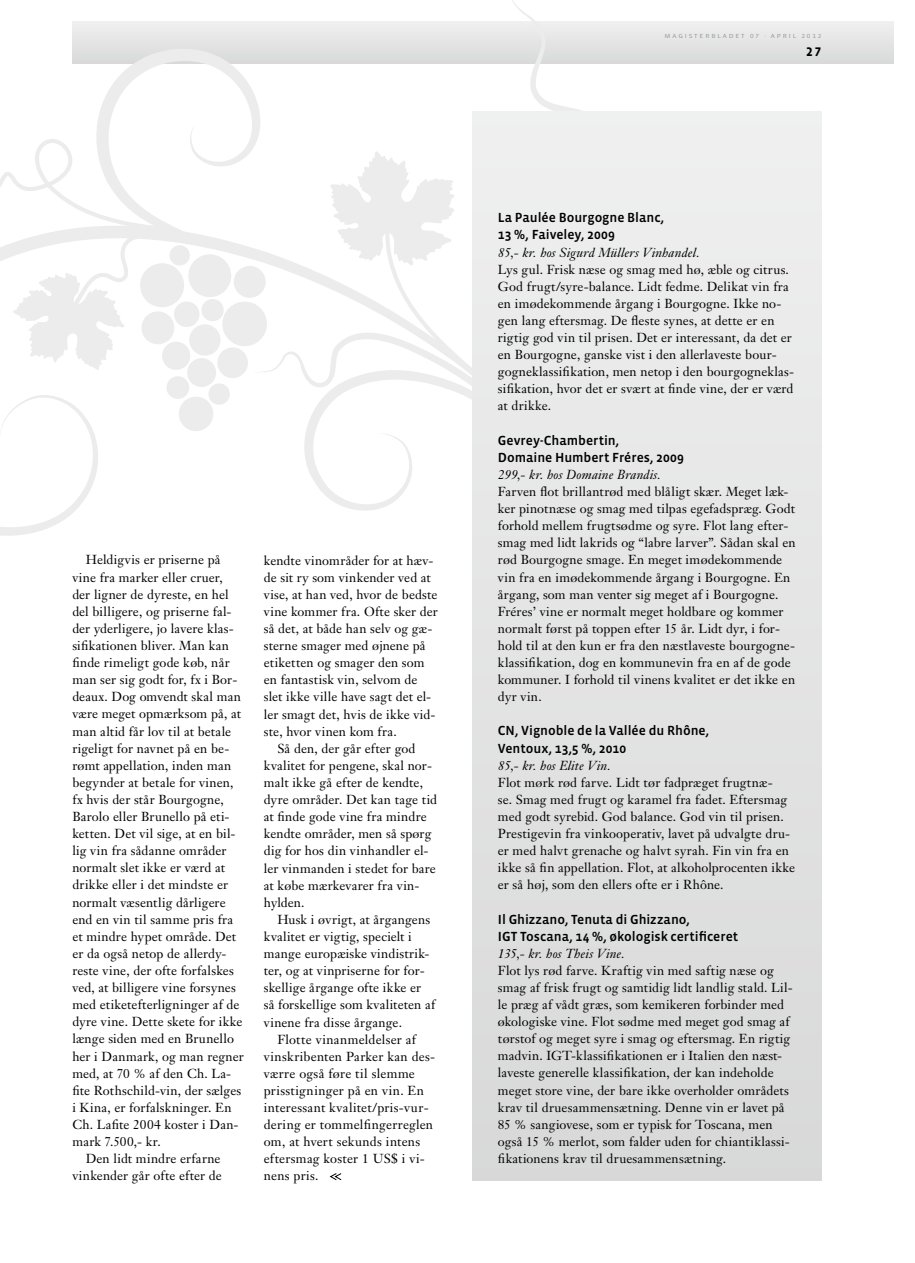
<style>
.page{position:relative;width:915px;height:1263px;background:#fff}
.page>*{position:absolute;margin:0;border:0;box-sizing:border-box;transform-origin:0 0}
.t1{font:500 13.5px/17.1px "Vista Sans OT";letter-spacing:-.005em;color:#000}
.t2{font:12.9px/17.1px "Janson Text";letter-spacing:.01em;color:#000}
.t3{font:italic 12.9px "Janson Text";letter-spacing:.01em;color:#000}
.t4{font:700 12.75px "Vista Sans OT";color:#000}
.t5{font:6px "Vista Sans OT";letter-spacing:.25em;color:#979898;scale:1.2 1}
</style>
<div class="page">
<div style="left:72px;top:21px;width:821px;height:43px;background:#e4e4e4"></div>
<svg style="left:0;top:0;width:666px;height:536px"></svg>
<div style="left:472px;top:112px;width:349px;height:1068px;background:#e4e4e4"></div>
<svg style="left:329px;top:1173px;width:13px;height:7px"></svg>
<p class="t5" style="left:664px;top:33px;width:132px">MAGISTERBLADET 07 · APRIL 2012</p>
<p class="t4" style="left:805px;top:47px;width:17px">27</p>
<p class="t2" style="left:86px;top:553px;width:136px">Heldigvis er priserne på</p>
<p class="t2" style="left:72px;top:570px;width:152px">vine fra marker eller cruer,</p>
<p class="t2" style="left:72px;top:587px;width:158px">der ligner de dyreste, en hel</p>
<p class="t2" style="left:72px;top:604px;width:161px">del billigere, og priserne fal-</p>
<p class="t2" style="left:72px;top:621px;width:163px">der yderligere, jo lavere klas-</p>
<p class="t2" style="left:72px;top:638px;width:158px">sifikationen bliver. Man kan</p>
<p class="t2" style="left:72px;top:655px;width:159px">finde rimeligt gode køb, når</p>
<p class="t2" style="left:72px;top:672px;width:166px">man ser sig godt for, fx i Bor-</p>
<p class="t2" style="left:72px;top:689px;width:170px">deaux. Dog omvendt skal man</p>
<p class="t2" style="left:72px;top:707px;width:170px">være meget opmærksom på, at</p>
<p class="t2" style="left:72px;top:724px;width:160px">man altid får lov til at betale</p>
<p class="t2" style="left:72px;top:741px;width:158px">rigeligt for navnet på en be-</p>
<p class="t2" style="left:72px;top:758px;width:160px">rømt appellation, inden man</p>
<p class="t2" style="left:72px;top:775px;width:162px">begynder at betale for vinen,</p>
<p class="t2" style="left:72px;top:792px;width:153px">fx hvis der står Bourgogne,</p>
<p class="t2" style="left:72px;top:809px;width:159px">Barolo eller Brunello på eti-</p>
<p class="t2" style="left:72px;top:826px;width:165px">ketten. Det vil sige, at en bil-</p>
<p class="t2" style="left:72px;top:843px;width:155px">lig vin fra sådanne områder</p>
<p class="t2" style="left:72px;top:860px;width:154px">normalt slet ikke er værd at</p>
<p class="t2" style="left:72px;top:878px;width:157px">drikke eller i det mindste er</p>
<p class="t2" style="left:72px;top:895px;width:155px">normalt væsentlig dårligere</p>
<p class="t2" style="left:72px;top:912px;width:162px">end en vin til samme pris fra</p>
<p class="t2" style="left:72px;top:929px;width:165px">et mindre hypet område. Det</p>
<p class="t2" style="left:72px;top:946px;width:156px">er da også netop de allerdy-</p>
<p class="t2" style="left:72px;top:963px;width:163px">reste vine, der ofte forfalskes</p>
<p class="t2" style="left:72px;top:980px;width:165px">ved, at billigere vine forsynes</p>
<p class="t2" style="left:72px;top:997px;width:169px">med etiketefterligninger af de</p>
<p class="t2" style="left:72px;top:1014px;width:171px">dyre vine. Dette skete for ikke</p>
<p class="t2" style="left:72px;top:1032px;width:163px">længe siden med en Brunello</p>
<p class="t2" style="left:72px;top:1049px;width:173px">her i Danmark, og man regner</p>
<p class="t2" style="left:72px;top:1066px;width:160px">med, at 70 % af den Ch. La-</p>
<p class="t2" style="left:72px;top:1083px;width:170px">fite Rothschild-vin, der sælges</p>
<p class="t2" style="left:72px;top:1100px;width:161px">i Kina, er forfalskninger. En</p>
<p class="t2" style="left:72px;top:1117px;width:168px">Ch. Lafite 2004 koster i Dan-</p>
<p class="t2" style="left:72px;top:1134px;width:90px">mark 7.500,- kr.</p>
<p class="t2" style="left:86px;top:1151px;width:136px">Den lidt mindre erfarne</p>
<p class="t2" style="left:72px;top:1168px;width:151px">vinkender går ofte efter de</p>
<p class="t2" style="left:264px;top:553px;width:171px">kendte vinområder for at hæv-</p>
<p class="t2" style="left:264px;top:570px;width:168px">de sit ry som vinkender ved at</p>
<p class="t2" style="left:264px;top:587px;width:175px">vise, at han ved, hvor de bedste</p>
<p class="t2" style="left:264px;top:604px;width:175px">vine kommer fra. Ofte sker der</p>
<p class="t2" style="left:264px;top:621px;width:170px">så det, at både han selv og gæ-</p>
<p class="t2" style="left:264px;top:638px;width:163px">sterne smager med øjnene på</p>
<p class="t2" style="left:264px;top:655px;width:162px">etiketten og smager den som</p>
<p class="t2" style="left:264px;top:673px;width:155px">en fantastisk vin, selvom de</p>
<p class="t2" style="left:264px;top:690px;width:169px">slet ikke ville have sagt det el-</p>
<p class="t2" style="left:264px;top:707px;width:173px">ler smagt det, hvis de ikke vid-</p>
<p class="t2" style="left:264px;top:724px;width:134px">ste, hvor vinen kom fra.</p>
<p class="t2" style="left:277px;top:741px;width:140px">Så den, der går efter god</p>
<p class="t2" style="left:264px;top:758px;width:170px">kvalitet for pengene, skal nor-</p>
<p class="t2" style="left:264px;top:775px;width:161px">malt ikke gå efter de kendte,</p>
<p class="t2" style="left:264px;top:792px;width:175px">dyre områder. Det kan tage tid</p>
<p class="t2" style="left:264px;top:809px;width:164px">at finde gode vine fra mindre</p>
<p class="t2" style="left:264px;top:826px;width:169px">kendte områder, men så spørg</p>
<p class="t2" style="left:264px;top:844px;width:166px">dig for hos din vinhandler el-</p>
<p class="t2" style="left:264px;top:861px;width:173px">ler vinmanden i stedet for bare</p>
<p class="t2" style="left:264px;top:878px;width:157px">at købe mærkevarer fra vin-</p>
<p class="t2" style="left:264px;top:895px;width:42px">hylden.</p>
<p class="t2" style="left:277px;top:912px;width:154px">Husk i øvrigt, at årgangens</p>
<p class="t2" style="left:264px;top:929px;width:149px">kvalitet er vigtig, specielt i</p>
<p class="t2" style="left:264px;top:946px;width:167px">mange europæiske vindistrik-</p>
<p class="t2" style="left:264px;top:963px;width:162px">ter, og at vinpriserne for for-</p>
<p class="t2" style="left:264px;top:980px;width:159px">skellige årgange ofte ikke er</p>
<p class="t2" style="left:264px;top:998px;width:173px">så forskellige som kvaliteten af</p>
<p class="t2" style="left:264px;top:1015px;width:140px">vinene fra disse årgange.</p>
<p class="t2" style="left:277px;top:1032px;width:140px">Flotte vinanmeldelser af</p>
<p class="t2" style="left:264px;top:1049px;width:173px">vinskribenten Parker kan des-</p>
<p class="t2" style="left:264px;top:1066px;width:152px">værre også føre til slemme</p>
<p class="t2" style="left:264px;top:1083px;width:162px">prisstigninger på en vin. En</p>
<p class="t2" style="left:264px;top:1100px;width:166px">interessant kvalitet/pris-vur-</p>
<p class="t2" style="left:264px;top:1117px;width:171px">dering er tommelfingerreglen</p>
<p class="t2" style="left:264px;top:1134px;width:158px">om, at hvert sekunds intens</p>
<p class="t2" style="left:264px;top:1151px;width:162px">eftersmag koster 1 US$ i vi-</p>
<p class="t2" style="left:264px;top:1169px;width:56px">nens pris.</p>
<p class="t1" style="left:497px;top:210px;width:168px">La Paulée Bourgogne Blanc,<br>13 %, Faiveley, 2009</p>
<p class="t3" style="left:497px;top:247px;width:203px">85,- kr. hos Sigurd Müllers Vinhandel.</p>
<p class="t2" style="left:497px;top:262px;width:298px">Lys gul. Frisk næse og smag med hø, æble og citrus.<br>God frugt/syre-balance. Lidt fedme. Delikat vin fra en imødekommende årgang i Bourgogne. Ikke no&shy;gen lang eftersmag. De fleste synes, at dette er en rigtig god vin til prisen. Det er interessant, da det er en Bourgogne, ganske vist i den allerlaveste bour&shy;gogneklassifikation, men netop i den bourgogneklas&shy;sifikation, hvor det er svært at finde vine, der er værd at drikke.</p>
<p class="t1" style="left:497px;top:432px;width:187px">Gevrey-Chambertin,<br>Domaine Humbert Fréres, 2009</p>
<p class="t3" style="left:497px;top:469px;width:164px">299,- kr. hos Domaine Brandis.</p>
<p class="t2" style="left:497px;top:484px;width:299px">Farven flot brillantrød med blåligt skær. Meget læk&shy;ker pinotnæse og smag med tilpas egefadspræg. Godt forhold mellem frugtsødme og syre. Flot lang efter&shy;smag med lidt lakrids og “labre larver”. Sådan skal en rød Bourgogne smage. En meget imødekommende vin fra en imødekommende årgang i Bourgogne. En årgang, som man venter sig meget af i Bourgogne.<br>Fréres’ vine er normalt meget holdbare og kommer normalt først på toppen efter 15 år. Lidt dyr, i for&shy;hold til at den kun er fra den næstlaveste bourgogne&shy;klassifikation, dog en kommunevin fra en af de gode kommuner. I forhold til vinens kvalitet er det ikke en dyr vin.</p>
<p class="t1" style="left:497px;top:723px;width:213px">CN, Vignoble de la Vallée du Rhône,<br>Ventoux, 13,5 %, 2010</p>
<p class="t3" style="left:497px;top:760px;width:114px">85,- kr. hos Elite Vin.</p>
<p class="t2" style="left:497px;top:775px;width:298px">Flot mørk rød farve. Lidt tør fadpræget frugtnæ-<br>se. Smag med frugt og karamel fra fadet. Eftersmag med godt syrebid. God balance. God vin til prisen.<br>Prestigevin fra vinkooperativ, lavet på udvalgte dru&shy;er med halvt grenache og halvt syrah. Fin vin fra en ikke så fin appellation. Flot, at alkoholprocenten ikke er så høj, som den ellers ofte er i Rhône.</p>
<p class="t1" style="left:497px;top:911px;width:242px">Il Ghizzano, Tenuta di Ghizzano,<br>IGT Toscana, 14 %, økologisk certificeret</p>
<p class="t3" style="left:497px;top:948px;width:128px">135,- kr. hos Theis Vine.</p>
<p class="t2" style="left:497px;top:963px;width:296px">Flot lys rød farve. Kraftig vin med saftig næse og smag af frisk frugt og samtidig lidt landlig stald. Lil&shy;le præg af vådt græs, som kemikeren forbinder med økologiske vine. Flot sødme med meget god smag af tørstof og meget syre i smag og eftersmag. En rigtig madvin. IGT-klassifikationen er i Italien den næst&shy;laveste generelle klassifikation, der kan indeholde meget store vine, der bare ikke overholder områdets krav til druesammensætning. Denne vin er lavet på 85 % sangiovese, som er typisk for Toscana, men også 15 % merlot, som falder uden for chiantiklassi&shy;fikationens krav til druesammensætning.</p>
</div>
